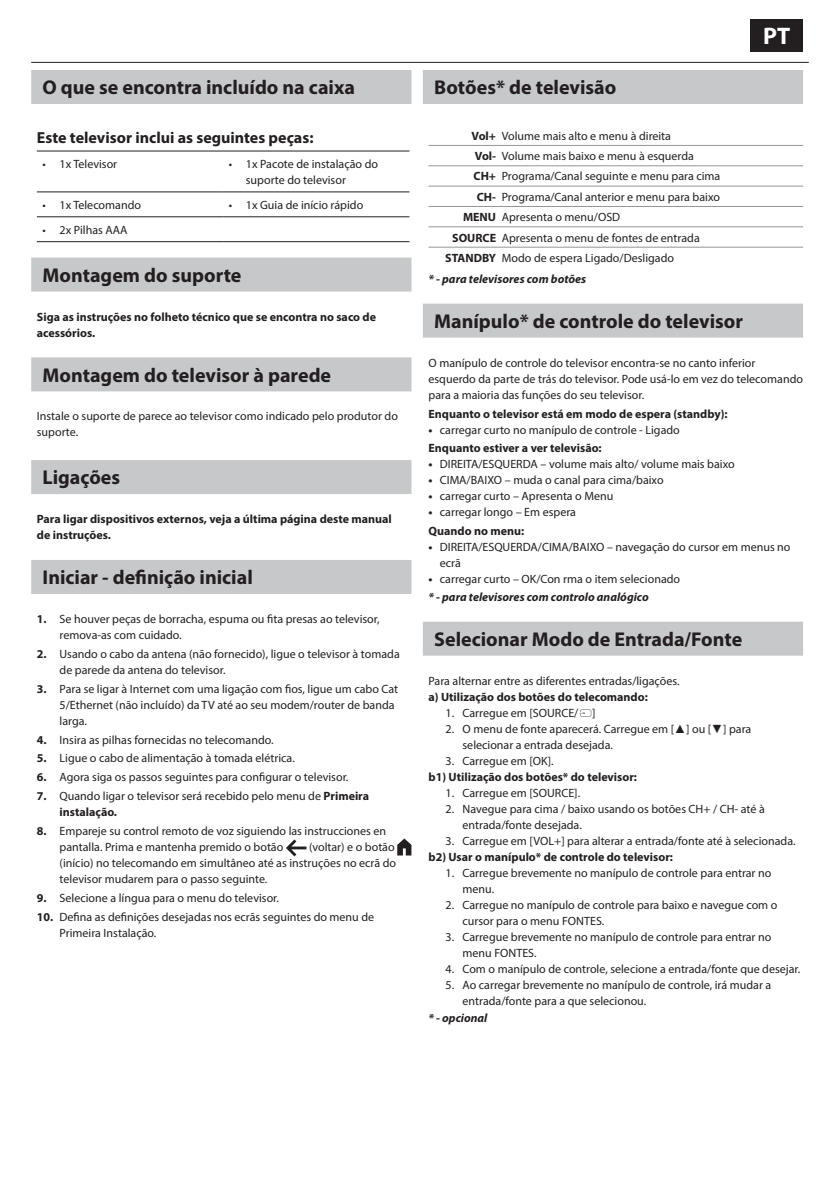
<style>
.page{position:relative;width:840px;height:1191px;background:#fff}
.page>*{position:absolute;margin:0;border:0;box-sizing:border-box;transform-origin:0 0}
.t1{font:700 24px "Myriad Pro";color:#fff}
.t2{font:700 20px "Myriad Pro";color:#231f20}
.t3{font:700 16px "Myriad Pro";color:#231f20}
.t4{font:12px/16px "Myriad Pro";color:#231f20}
.t5{font:700 12px/16px "Myriad Pro";color:#231f20}
.t6{font:italic 700 12px "Myriad Pro";color:#231f20}
.s1{font-weight:700}
.s2{font-weight:700;font-style:italic}
.s3{font-family:"Arial"}
</style>
<div class="page">
<div style="left:750px;top:19px;width:52px;height:32px;background:#231f20"></div>
<div style="left:422px;top:70px;width:380px;height:34px;background:#c7c8ca"></div>
<div style="left:422px;top:303px;width:380px;height:34px;background:#c7c8ca"></div>
<div style="left:422px;top:621px;width:380px;height:34px;background:#c7c8ca"></div>
<hr style="left:428px;top:145px;width:70px;height:1px;background:#939598">
<hr style="left:498px;top:145px;width:304px;height:1px;background:#939598">
<hr style="left:428px;top:165px;width:70px;height:1px;background:#939598">
<hr style="left:498px;top:165px;width:304px;height:1px;background:#939598">
<hr style="left:428px;top:186px;width:70px;height:1px;background:#939598">
<hr style="left:498px;top:186px;width:304px;height:1px;background:#939598">
<hr style="left:428px;top:206px;width:70px;height:1px;background:#939598">
<hr style="left:498px;top:206px;width:304px;height:1px;background:#939598">
<hr style="left:428px;top:226px;width:70px;height:1px;background:#939598">
<hr style="left:498px;top:226px;width:304px;height:1px;background:#939598">
<hr style="left:428px;top:247px;width:70px;height:1px;background:#939598">
<hr style="left:498px;top:247px;width:304px;height:1px;background:#939598">
<svg style="left:579px;top:709px;width:12px;height:7px"></svg>
<div style="left:31px;top:70px;width:380px;height:34px;background:#c7c8ca"></div>
<div style="left:31px;top:257px;width:380px;height:34px;background:#c7c8ca"></div>
<div style="left:31px;top:357px;width:380px;height:34px;background:#c7c8ca"></div>
<div style="left:31px;top:460px;width:380px;height:34px;background:#c7c8ca"></div>
<div style="left:31px;top:560px;width:380px;height:34px;background:#c7c8ca"></div>
<hr style="left:223px;top:151px;width:186px;height:1px;background:#231f20">
<hr style="left:37px;top:192px;width:186px;height:1px;background:#231f20">
<hr style="left:223px;top:192px;width:186px;height:1px;background:#231f20">
<hr style="left:37px;top:216px;width:186px;height:1px;background:#231f20">
<hr style="left:223px;top:216px;width:186px;height:1px;background:#231f20">
<hr style="left:37px;top:241px;width:186px;height:1px;background:#231f20">
<hr style="left:223px;top:241px;width:186px;height:1px;background:#231f20">
<hr style="left:37px;top:151px;width:186px;height:1px;background:#231f20">
<svg style="left:286px;top:839px;width:20px;height:17px"></svg>
<svg style="left:397px;top:838px;width:14px;height:17px"></svg>
<hr style="left:31px;top:62px;width:777px;height:1px;background:#231f20">
<h2 class="t2" style="left:43px;top:75px;width:314px">O que se encontra incluído na caixa</h2>
<h3 class="t3" style="left:37px;top:127px;width:278px">Este televisor inclui as seguintes peças:</h3>
<p class="t4" style="left:43px;top:156px;width:76px">• 1x Televisor</p>
<p class="t4" style="left:246px;top:156px;width:134px;text-indent:-17px">• 1x Pacote de instalação do suporte do televisor</p>
<p class="t4" style="left:43px;top:197px;width:100px">• 1x Telecomando</p>
<p class="t4" style="left:229px;top:197px;width:136px">• 1x Guia de início rápido</p>
<p class="t4" style="left:42px;top:221px;width:86px">• 2x Pilhas AAA</p>
<h2 class="t2" style="left:43px;top:262px;width:200px">Montagem do suporte</h2>
<p class="t5" style="left:37px;top:308px;width:340px">Siga as instruções no folheto técnico que se encontra no saco de acessórios.</p>
<h2 class="t2" style="left:43px;top:362px;width:290px">Montagem do televisor à parede</h2>
<p class="t4" style="left:37px;top:408px;width:362px">Instale o suporte de parece ao televisor como indicado pelo produtor do suporte.</p>
<h2 class="t2" style="left:43px;top:465px;width:79px">Ligações</h2>
<p class="t5" style="left:37px;top:511px;width:356px">Para ligar dispositivos externos, veja a última página deste manual de instruções.</p>
<h2 class="t2" style="left:43px;top:564px;width:212px">Iniciar - definição inicial</h2>
<p class="t4" style="left:60px;top:611px;width:321px;text-indent:-23px"><span class="s1">1.</span> Se houver peças de borracha, espuma ou fita presas ao televisor, remova-as com cuidado.</p>
<p class="t4" style="left:60px;top:645px;width:341px;text-indent:-23px"><span class="s1">2.</span> Usando o cabo da antena (não fornecido), ligue o televisor à tomada de parede da antena do televisor.</p>
<p class="t4" style="left:60px;top:680px;width:340px;text-indent:-23px"><span class="s1">3.</span> Para se ligar à Internet com uma ligação com fios, ligue um cabo Cat<br>5/Ethernet (não incluído) da TV até ao seu modem/router de banda larga.</p>
<p class="t4" style="left:37px;top:731px;width:238px"><span class="s1">4.</span> Insira as pilhas fornecidas no telecomando.</p>
<p class="t4" style="left:37px;top:750px;width:259px"><span class="s1">5.</span> Ligue o cabo de alimentação à tomada elétrica.</p>
<p class="t4" style="left:37px;top:769px;width:313px"><span class="s1">6.</span> Agora siga os passos seguintes para configurar o televisor.</p>
<p class="t4" style="left:60px;top:788px;width:311px;text-indent:-23px"><span class="s1">7.</span> Quando ligar o televisor será recebido pelo menu de <span class="s1">Primeira instalação.</span></p>
<p class="t4" style="left:60px;top:822px;width:328px;text-indent:-23px"><span class="s1">8.</span> Empareje su control remoto de voz siguiendo las instrucciones en pantalla. Prima e mantenha premido o botão</p>
<p class="t4" style="left:60px;top:838px;width:338px;text-indent:249px">(voltar) e o botão (início) no telecomando em simultâneo até as instruções no ecrã do televisor mudarem para o passo seguinte.</p>
<p class="t4" style="left:37px;top:889px;width:243px"><span class="s1">9.</span> Selecione a língua para o menu do televisor.</p>
<p class="t4" style="left:60px;top:908px;width:316px;text-indent:-23px"><span class="s1">10.</span> Defina as definições desejadas nos ecrãs seguintes do menu de<br>Primeira Instalação.</p>
<h1 class="t1" style="left:762px;top:20px;width:29px">PT</h1>
<h2 class="t2" style="left:434px;top:75px;width:184px">Botões* de televisão</h2>
<p class="t4" style="left:471px;top:128px;width:201px"><span class="s1">Vol+</span> Volume mais alto e menu à direita</p>
<p class="t4" style="left:474px;top:148px;width:220px"><span class="s1">Vol-</span> Volume mais baixo e menu à esquerda</p>
<p class="t4" style="left:473px;top:168px;width:248px"><span class="s1">CH+</span> Programa/Canal seguinte e menu para cima</p>
<p class="t4" style="left:476px;top:189px;width:244px"><span class="s1">CH-</span> Programa/Canal anterior e menu para baixo</p>
<p class="t4" style="left:463px;top:209px;width:159px"><span class="s1">MENU</span> Apresenta o menu/OSD</p>
<p class="t4" style="left:452px;top:229px;width:249px"><span class="s1">SOURCE</span> Apresenta o menu de fontes de entrada</p>
<p class="t4" style="left:445px;top:250px;width:230px"><span class="s1">STANDBY</span> Modo de espera Ligado/Desligado</p>
<p class="t6" style="left:428px;top:271px;width:159px">* - para televisores com botões</p>
<h2 class="t2" style="left:434px;top:308px;width:310px">Manípulo* de controle do televisor</h2>
<p class="t4" style="left:428px;top:354px;width:376px">O manípulo de controle do televisor encontra-se no canto inferior esquerdo da parte de trás do televisor. Pode usá-lo em vez do telecomando para a maioria das funções do seu televisor.</p>
<p class="t5" style="left:428px;top:405px;width:300px">Enquanto o televisor está em modo de espera (standby):</p>
<p class="t4" style="left:428px;top:420px;width:253px;line-height:18.8px"><span class="s1">•</span> carregar curto no manípulo de controle - Ligado<br><span class="s1">Enquanto estiver a ver televisão:</span></p>
<p class="t4" style="left:428px;top:456px;width:307px"><span class="s1">•</span> DIREITA/ESQUERDA – volume mais alto/ volume mais baixo</p>
<p class="t4" style="left:428px;top:472px;width:236px"><span class="s1">•</span> CIMA/BAIXO – muda o canal para cima/baixo</p>
<p class="t4" style="left:428px;top:488px;width:186px"><span class="s1">•</span> carregar curto – Apresenta o Menu</p>
<p class="t4" style="left:428px;top:503px;width:149px;line-height:18.8px"><span class="s1">•</span> carregar longo – Em espera<br><span class="s1">Quando no menu:</span></p>
<p class="t4" style="left:439px;top:539px;width:352px;text-indent:-11px"><span class="s1">•</span> DIREITA/ESQUERDA/CIMA/BAIXO – navegação do cursor em menus no ecrã</p>
<p class="t4" style="left:428px;top:570px;width:253px;line-height:17.6px"><span class="s1">•</span> carregar curto – OK/Con rma o item selecionado <span class="s2">* - para televisores com controlo analógico</span></p>
<h2 class="t2" style="left:434px;top:626px;width:309px">Selecionar Modo de Entrada/Fonte</h2>
<p class="t4" style="left:428px;top:672px;width:252px">Para alternar entre as diferentes entradas/ligações.</p>
<p class="t5" style="left:428px;top:688px;width:221px">a) Utilização dos botões do telecomando:</p>
<p class="t4" style="left:445px;top:704px;width:151px">1. Carregue em [SOURCE/ ]</p>
<p class="t4" style="left:462px;top:720px;width:290px;text-indent:-17px">2. O menu de fonte aparecerá. Carregue em [<span class="s3">▲</span>] ou [<span class="s3">▼</span>] para selecionar a entrada desejada.</p>
<p class="t4" style="left:445px;top:752px;width:110px">3. Carregue em [OK].</p>
<p class="t5" style="left:428px;top:768px;width:210px">b1) Utilização dos botões* do televisor:</p>
<p class="t4" style="left:445px;top:784px;width:136px">1. Carregue em [SOURCE].</p>
<p class="t4" style="left:462px;top:800px;width:303px;text-indent:-17px">2. Navegue para cima / baixo usando os botões CH+ / CH- até à entrada/fonte desejada.</p>
<p class="t4" style="left:445px;top:832px;width:351px">3. Carregue em [VOL+] para alterar a entrada/fonte até à selecionada.</p>
<p class="t5" style="left:428px;top:848px;width:246px">b2) Usar o manípulo* de controle do televisor:</p>
<p class="t4" style="left:462px;top:864px;width:310px;text-indent:-17px">1. Carregue brevemente no manípulo de controle para entrar no menu.</p>
<p class="t4" style="left:462px;top:896px;width:316px;text-indent:-17px">2. Carregue no manípulo de controle para baixo e navegue com o cursor para o menu FONTES.</p>
<p class="t4" style="left:462px;top:928px;width:310px;text-indent:-17px">3. Carregue brevemente no manípulo de controle para entrar no menu FONTES.</p>
<p class="t4" style="left:445px;top:960px;width:356px">4. Com o manípulo de controle, selecione a entrada/fonte que desejar.</p>
<p class="t4" style="left:462px;top:976px;width:310px;text-indent:-17px">5. Ao carregar brevemente no manípulo de controle, irá mudar a entrada/fonte para a que selecionou.</p>
<p class="t6" style="left:428px;top:1010px;width:60px">* - opcional</p>
</div>
